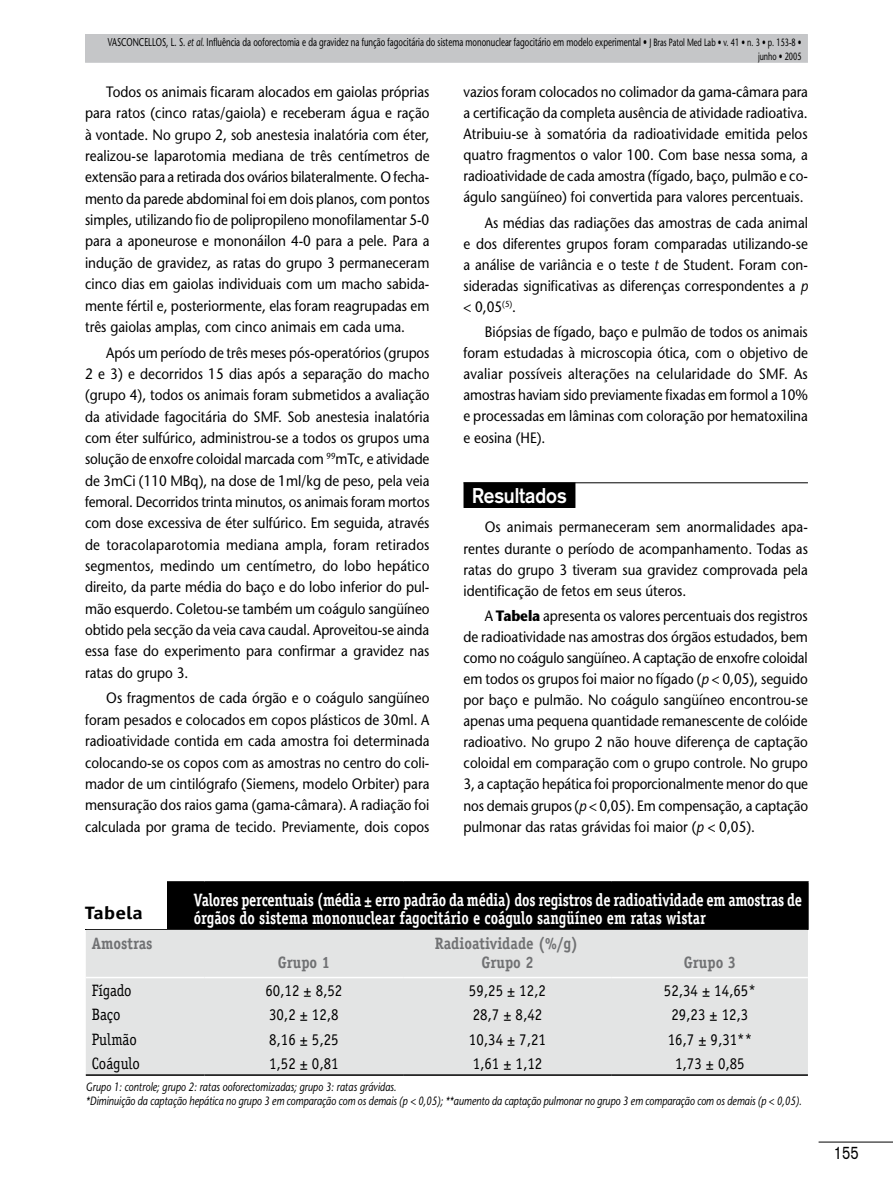
<style>
.page{position:relative;width:893px;height:1191px;background:#fff}
.page>*{position:absolute;margin:0;border:0;box-sizing:border-box;transform-origin:0 0}
.t1{font:700 21px "Akzidenz Grotesk";color:#fff;scale:.9 1}
.t2{font:700 18px/18px "Officina Serif";letter-spacing:-.015em;color:#fff;scale:.8 1}
.t3{font:700 18px "Officina Sans";color:#000;scale:1.2 1}
.t4{font:18px "Akzidenz Grotesk BE";color:#000;scale:.8 1}
.t5{font:16.5px "Officina Serif";color:#000;scale:.9 1}
.t6{font:700 16.5px "Officina Serif";color:#707173;scale:.9 1}
.t7{font:15px/21.3px "Stone Sans";color:#000;text-align:justify;scale:.9 1}
.t8{font:italic 12px/14.4px "Stone Sans";letter-spacing:-.005em;color:#000;scale:.8 1}
.t9{font:11.25px "Stone Sans";color:#000;scale:.7 1}
.t10{font:10.5px "Stone Sans";color:#000;scale:.7 1}
.s1{font-style:italic}
.s2{font-size:10.5px}
.s3{font-weight:700}
</style>
<div class="page">
<div style="left:86px;top:35px;width:721px;height:27px;background:#c5c6c8"></div>
<div style="left:85px;top:34px;width:723px;height:29px;border:2px solid #c5c6c8"></div>
<hr style="left:819px;top:1141px;width:74px;height:1px;background:#000">
<div style="left:464px;top:483px;width:111px;height:24px;background:#000"></div>
<div style="left:464px;top:482px;width:111px;height:26px;border:2px solid #000"></div>
<hr style="left:464px;top:482px;width:344px;height:1px;background:#000">
<div style="left:86px;top:882px;width:722px;height:47px;background:#000"></div>
<div style="left:86px;top:929px;width:722px;height:145px;background:#e3e4e4"></div>
<hr style="left:85px;top:881px;width:120px;height:1px;background:#000">
<hr style="left:85px;top:882px;width:2px;height:47px;background:#000">
<hr style="left:205px;top:881px;width:198px;height:1px;background:#000">
<hr style="left:403px;top:881px;width:209px;height:1px;background:#000">
<hr style="left:612px;top:881px;width:197px;height:1px;background:#000">
<hr style="left:807px;top:882px;width:2px;height:47px;background:#000">
<hr style="left:86px;top:976px;width:119px;height:2px;background:#fff">
<hr style="left:205px;top:976px;width:198px;height:2px;background:#fff">
<hr style="left:403px;top:976px;width:209px;height:2px;background:#fff">
<hr style="left:612px;top:976px;width:196px;height:2px;background:#fff">
<hr style="left:86px;top:1074px;width:119px;height:1px;background:#000">
<hr style="left:205px;top:1074px;width:198px;height:1px;background:#000">
<hr style="left:403px;top:1074px;width:209px;height:1px;background:#000">
<hr style="left:612px;top:1074px;width:196px;height:1px;background:#000">
<div style="left:83px;top:879px;width:84px;height:49px;background:#fff"></div>
<p class="t9" style="left:108px;top:36px;width:15px">Vasconcellos</p>
<p class="t9" style="left:166px;top:36px;width:909px">, L. S. <span class="s1">et al</span>. Influência da ooforectomia e da gravidez na função fagocitária do sistema mononuclear fagocitário em modelo experimental • <span class="s2">J Bras Patol Med Lab • v. 41 • n. 3 • p. 153-8 •</span></p>
<p class="t10" style="left:758px;top:50px;width:64px">junho • 2005</p>
<p class="t7" style="left:85px;top:81px;width:384px;text-indent:21px">Todos os animais ficaram alocados em gaiolas próprias para ratos (cinco ratas/gaiola) e receberam água e ração à vontade. No grupo 2, sob anestesia inalatória com éter, realizou-se laparotomia mediana de três centímetros de extensão para a retirada dos ovários bilateralmente. O fecha&shy;mento da parede abdominal foi em dois planos, com pontos simples, utilizando fio de polipropileno monofilamentar 5-0 para a aponeurose e mononáilon 4-0 para a pele. Para a indução de gravidez, as ratas do grupo 3 permaneceram cinco dias em gaiolas individuais com um macho sabida&shy;mente fértil e, posteriormente, elas foram reagrupadas em três gaiolas amplas, com cinco animais em cada uma.</p>
<p class="t7" style="left:85px;top:341px;width:384px;text-indent:21px">Após um período de três meses pós-operatórios (grupos 2 e 3) e decorridos 15 dias após a separação do macho (grupo 4), todos os animais foram submetidos a avaliação da atividade fagocitária do SMF. Sob anestesia inalatória com éter sulfúrico, administrou-se a todos os grupos uma solução de enxofre coloidal marcada com <sup>99</sup>mTc, e atividade de 3mCi (110 MBq), na dose de 1ml/kg de peso, pela veia femoral. Decorridos trinta minutos, os animais foram mortos com dose excessiva de éter sulfúrico. Em seguida, através de toracolaparotomia mediana ampla, foram retirados segmentos, medindo um centímetro, do lobo hepático direito, da parte média do baço e do lobo inferior do pul&shy;mão esquerdo. Coletou-se também um coágulo sangüíneo obtido pela secção da veia cava caudal. Aproveitou-se ainda essa fase do experimento para confirmar a gravidez nas ratas do grupo 3.</p>
<p class="t7" style="left:85px;top:687px;width:384px;text-indent:21px">Os fragmentos de cada órgão e o coágulo sangüíneo foram pesados e colocados em copos plásticos de 30ml. A radioatividade contida em cada amostra foi determinada colocando-se os copos com as amostras no centro do coli&shy;mador de um cintilógrafo (Siemens, modelo Orbiter) para mensuração dos raios gama (gama-câmara). A radiação foi calculada por grama de tecido. Previamente, dois copos</p>
<p class="t7" style="left:464px;top:81px;width:384px">vazios foram colocados no colimador da gama-câmara para a certificação da completa ausência de atividade radioativa.<br>Atribuiu-se à somatória da radioatividade emitida pelos quatro fragmentos o valor 100. Com base nessa soma, a radioatividade de cada amostra (fígado, baço, pulmão e co&shy;águlo sangüíneo) foi convertida para valores percentuais.</p>
<p class="t7" style="left:464px;top:212px;width:384px;text-indent:21px">As médias das radiações das amostras de cada animal e dos diferentes grupos foram comparadas utilizando-se a análise de variância e o teste <span class="s1">t</span> de Student. Foram con&shy;sideradas significativas as diferenças correspondentes a <span class="s1">p </span>&lt; 0,05<sup>(5)</sup>.</p>
<p class="t7" style="left:464px;top:321px;width:384px;text-indent:21px">Biópsias de fígado, baço e pulmão de todos os animais foram estudadas à microscopia ótica, com o objetivo de avaliar possíveis alterações na celularidade do SMF. As amostras haviam sido previamente fixadas em formol a 10% e processadas em lâminas com coloração por hematoxilina e eosina (HE).</p>
<h1 class="t1" style="left:472px;top:483px;width:107px">Resultados</h1>
<p class="t7" style="left:464px;top:516px;width:384px;text-indent:21px">Os animais permaneceram sem anormalidades apa&shy;rentes durante o período de acompanhamento. Todas as ratas do grupo 3 tiveram sua gravidez comprovada pela identificação de fetos em seus úteros.</p>
<p class="t7" style="left:464px;top:605px;width:384px;text-indent:21px">A <span class="s3">Tabela</span> apresenta os valores percentuais dos registros de radioatividade nas amostras dos órgãos estudados, bem como no coágulo sangüíneo. A captação de enxofre coloidal em todos os grupos foi maior no fígado (<span class="s1">p</span> &lt; 0,05), seguido por baço e pulmão. No coágulo sangüíneo encontrou-se apenas uma pequena quantidade remanescente de colóide radioativo. No grupo 2 não houve diferença de captação coloidal em comparação com o grupo controle. No grupo 3, a captação hepática foi proporcionalmente menor do que nos demais grupos (<span class="s1">p</span> &lt; 0,05). Em compensação, a captação pulmonar das ratas grávidas foi maior (<span class="s1">p</span> &lt; 0,05).</p>
<p class="t3" style="left:85px;top:902px;width:50px">Tabela</p>
<p class="t2" style="left:194px;top:890px;width:762px">Valores percentuais (média ± erro padrão da média) dos registros de radioatividade em amostras de órgãos do sistema mononuclear fagocitário e coágulo sangüíneo em ratas wistar</p>
<p class="t6" style="left:92px;top:933px;width:69px">Amostras</p>
<p class="t6" style="left:435px;top:933px;width:161px">Radioatividade (%/g)</p>
<p class="t6" style="left:278px;top:952px;width:60px">Grupo 1</p>
<p class="t6" style="left:481px;top:952px;width:60px">Grupo 2</p>
<p class="t6" style="left:684px;top:952px;width:60px">Grupo 3</p>
<p class="t5" style="left:92px;top:980px;width:46px">Fígado</p>
<p class="t5" style="left:265px;top:980px;width:87px">60,12 ± 8,52</p>
<p class="t5" style="left:469px;top:980px;width:87px">59,25 ± 12,2</p>
<p class="t5" style="left:664px;top:980px;width:104px">52,34 ± 14,65*</p>
<p class="t5" style="left:92px;top:1005px;width:34px">Baço</p>
<p class="t5" style="left:269px;top:1005px;width:79px">30,2 ± 12,8</p>
<p class="t5" style="left:473px;top:1005px;width:79px">28,7 ± 8,42</p>
<p class="t5" style="left:671px;top:1005px;width:87px">29,23 ± 12,3</p>
<p class="t5" style="left:92px;top:1029px;width:52px">Pulmão</p>
<p class="t5" style="left:269px;top:1029px;width:79px">8,16 ± 5,25</p>
<p class="t5" style="left:469px;top:1029px;width:87px">10,34 ± 7,21</p>
<p class="t5" style="left:668px;top:1029px;width:95px">16,7 ± 9,31**</p>
<p class="t5" style="left:92px;top:1053px;width:55px">Coágulo</p>
<p class="t5" style="left:269px;top:1053px;width:79px">1,52 ± 0,81</p>
<p class="t5" style="left:473px;top:1053px;width:79px">1,61 ± 1,12</p>
<p class="t5" style="left:675px;top:1053px;width:79px">1,73 ± 0,85</p>
<p class="t8" style="left:86px;top:1079px;width:896px">Grupo 1: controle; grupo 2: ratas ooforectomizadas; grupo 3: ratas grávidas.<br>*Diminuição da captação hepática no grupo 3 em comparação com os demais (p &lt; 0,05); **aumento da captação pulmonar no grupo 3 em comparação com os demais (p &lt; 0,05).</p>
<p class="t4" style="left:834px;top:1142px;width:33px">155</p>
</div>
